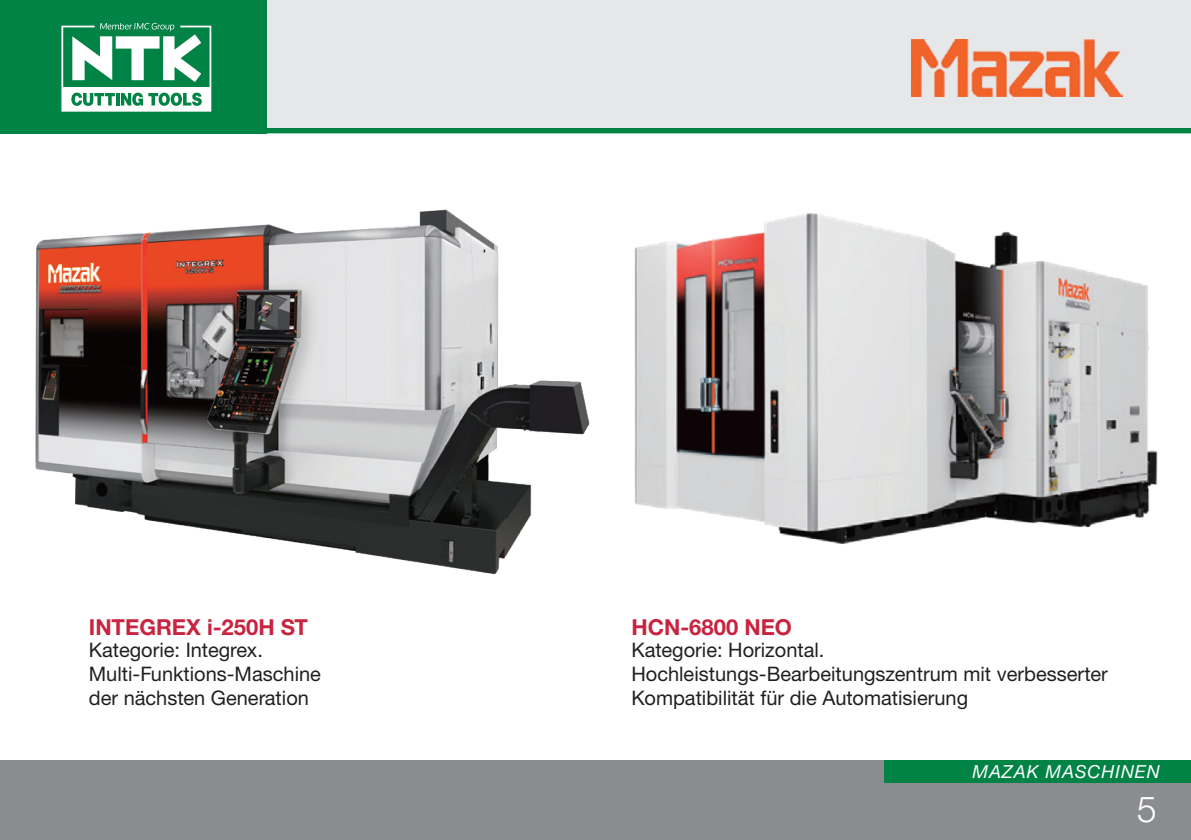
<style>
.page{position:relative;width:1191px;height:840px;background:#fff}
.page>*{position:absolute;margin:0;border:0;box-sizing:border-box;transform-origin:0 0}
.t1{font:300 36px "Helvetica Neue LTW1 G";color:#fff}
.t2{font:700 22px "Helvetica Neue LTW1 G";color:#c8233f}
.t3{font:20px/24px "Helvetica Neue LTW1 G";color:#231f20}
.t4{font:italic 18px "Helvetica Neue LTW1 G";letter-spacing:.05em;color:#fff}
</style>
<div class="page">
<div style="left:0;top:760px;width:1191px;height:79px;background:#8a8c8f"></div>
<div style="left:884px;top:760px;width:307px;height:22px;background:#008345"></div>
<div style="left:0;top:128px;width:1191px;height:5px;background:#008345"></div>
<div style="left:0;top:0;width:1191px;height:128px;background:#e6e7e9"></div>
<img style="left:634px;top:213px;width:524px;height:331px">
<img style="left:35px;top:209px;width:555px;height:366px">
<img style="left:911px;top:40px;width:212px;height:56px">
<div style="left:0;top:0;width:266px;height:133px;background:#008345"></div>
<svg style="left:61px;top:23px;width:150px;height:89px"></svg>
<p class="t2" style="left:89px;top:613px;width:221px">INTEGREX i-250H ST</p>
<p class="t3" style="left:89px;top:637px;width:234px">Kategorie: Integrex.<br>Multi-Funktions-Maschine der nächsten Generation</p>
<p class="t2" style="left:631px;top:613px;width:162px">HCN-6800 NEO</p>
<p class="t3" style="left:631px;top:637px;width:478px">Kategorie: Horizontal.<br>Hochleistungs-Bearbeitungszentrum mit verbesserter<br>Kompatibilität für die Automatisierung</p>
<p class="t4" style="left:972px;top:760px;width:189px">MAZAK MASCHINEN</p>
<h1 class="t1" style="left:1137px;top:786px;width:22px">5</h1>
</div>
